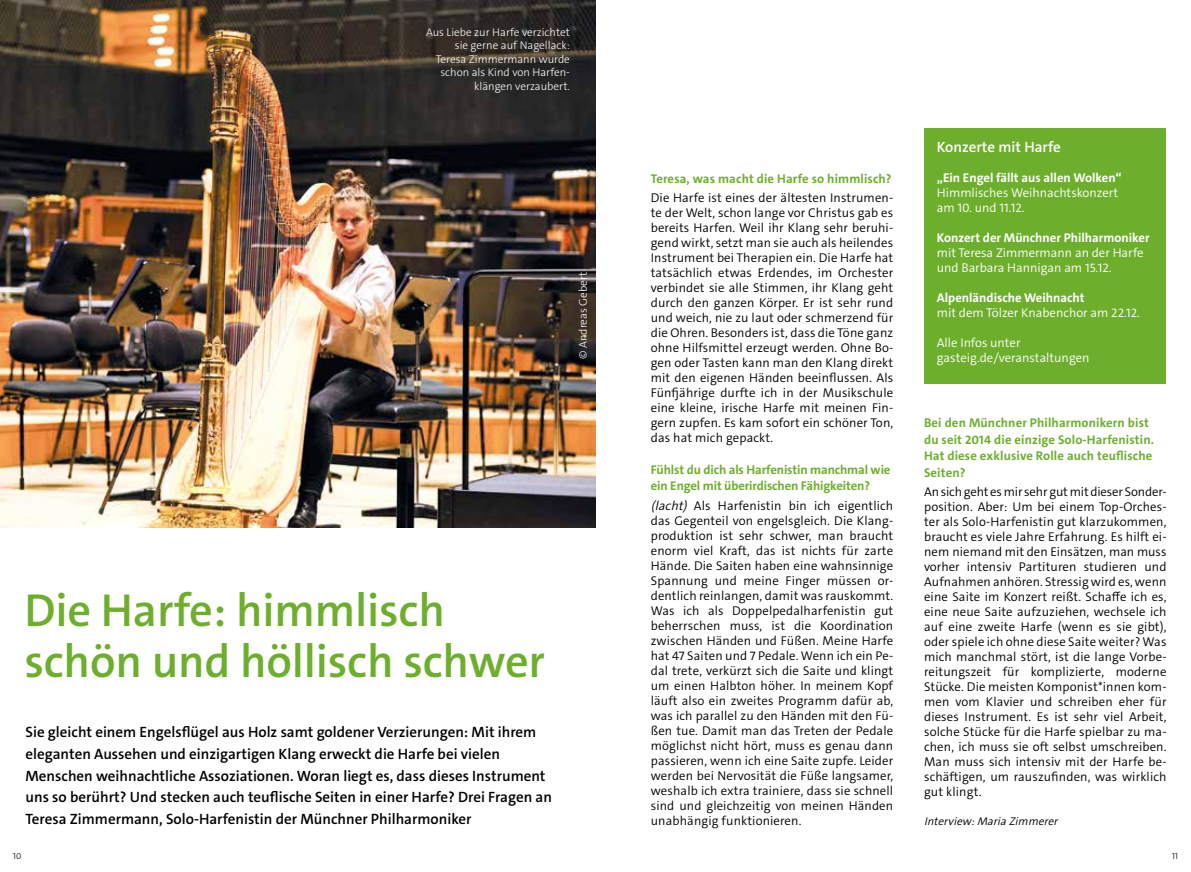
<style>
.page{position:relative;width:1191px;height:872px;background:#fff}
.page>*{position:absolute;margin:0;border:0;box-sizing:border-box;transform-origin:0 0}
.t1{font:600 46.5px/51px "The Sans C5";letter-spacing:-.005em;color:#6eae2d}
.t2{font:600 15px/21.8px "The Sans C5";color:#000}
.t3{font:600 15px "The Sans C5";color:#fff}
.t4{font:300 12.75px/15px "The Sans C5";letter-spacing:.01em;color:#000;text-align:justify}
.t5{font:300 12.75px/15px "The Sans C5";color:#fff}
.t6{font:700 12.75px/16.5px "The Sans C5";letter-spacing:.01em;color:#6eae2d}
.t7{font:700 12.75px "The Sans C5";color:#fff}
.t8{font:700 12.75px/16.5px "The Sans C5";letter-spacing:-.01em;color:#6eae2d}
.t9{font:300 11.25px/13.5px "The Sans C5";color:#fff;text-align:right}
.t10{font:italic 300 11.25px "The Sans C5";color:#000}
.t11{font:300 9px "The Sans C5";color:#000}
.s1{font-style:italic}
</style>
<div class="page">
<img style="left:0;top:0;width:595px;height:528px">
<div style="left:924px;top:128px;width:241px;height:255px;background:#6eae2d"></div>
<p class="t9" style="left:426px;top:25px;width:145px">Aus Liebe zur Harfe verzichtet sie gerne auf Nagellack:<br>Teresa Zimmermann wurde schon als Kind von Harfen&shy;klängen verzaubert.</p>
<p class="t9" style="left:576px;top:359px;width:88px;rotate:-90deg">© Andreas Gebert</p>
<h1 class="t1" style="left:24px;top:585px;width:522px">Die Harfe: himmlisch schön und höllisch schwer</h1>
<p class="t2" style="left:26px;top:721px;width:528px">Sie gleicht einem Engelsflügel aus Holz samt goldener Verzierungen: Mit ihrem eleganten Aussehen und einzigartigen Klang erweckt die Harfe bei vielen Menschen weihnachtliche Assoziationen. Woran liegt es, dass dieses Instrument uns so berührt? Und stecken auch teuflische Seiten in einer Harfe? Drei Fragen an Teresa Zimmermann, Solo-Harfenistin der Münchner Philharmoniker</p>
<p class="t6" style="left:651px;top:170px;width:242px">Teresa, was macht die Harfe so himmlisch?</p>
<p class="t4" style="left:651px;top:190px;width:244px">Die Harfe ist eines der ältesten Instrumen&shy;te der Welt, schon lange vor Christus gab es bereits Harfen. Weil ihr Klang sehr beruhi&shy;gend wirkt, setzt man sie auch als heilendes Instrument bei Therapien ein. Die Harfe hat tatsächlich etwas Erdendes, im Orchester verbindet sie alle Stimmen, ihr Klang geht durch den ganzen Körper. Er ist sehr rund und weich, nie zu laut oder schmerzend für die Ohren. Besonders ist, dass die Töne ganz ohne Hilfsmittel erzeugt werden. Ohne Bo&shy;gen oder Tasten kann man den Klang direkt mit den eigenen Händen beeinflussen. Als Fünfjährige durfte ich in der Musikschule eine kleine, irische Harfe mit meinen Fin&shy;gern zupfen. Es kam sofort ein schöner Ton, das hat mich gepackt.</p>
<p class="t8" style="left:651px;top:461px;width:241px">Fühlst du dich als Harfenistin manchmal wie ein Engel mit überirdischen Fähigkeiten?</p>
<p class="t4" style="left:651px;top:498px;width:244px"><span class="s1">(lacht)</span> Als Harfenistin bin ich eigentlich das Gegenteil von engelsgleich. Die Klang&shy;produktion ist sehr schwer, man braucht enorm viel Kraft, das ist nichts für zarte Hände. Die Saiten haben eine wahnsinnige Spannung und meine Finger müssen or&shy;dentlich reinlangen, damit was rauskommt.<br>Was ich als Doppelpedalharfenistin gut beherrschen muss, ist die Koordination zwischen Händen und Füßen. Meine Harfe hat 47 Saiten und 7 Pedale. Wenn ich ein Pe&shy;dal trete, verkürzt sich die Saite und klingt um einen Halbton höher. In meinem Kopf läuft also ein zweites Programm dafür ab, was ich parallel zu den Händen mit den Fü&shy;ßen tue. Damit man das Treten der Pedale möglichst nicht hört, muss es genau dann passieren, wenn ich eine Saite zupfe. Leider werden bei Nervosität die Füße langsamer, weshalb ich extra trainiere, dass sie schnell sind und gleichzeitig von meinen Händen unabhängig funktionieren.</p>
<p class="t3" style="left:936px;top:137px;width:125px">Konzerte mit Harfe</p>
<p class="t7" style="left:936px;top:169px;width:186px">„Ein Engel fällt aus allen Wolken“</p>
<p class="t5" style="left:936px;top:185px;width:183px">Himmlisches Weihnachtskonzert am 10. und 11.12.</p>
<p class="t7" style="left:936px;top:229px;width:214px">Konzert der Münchner Philharmoniker</p>
<p class="t5" style="left:936px;top:245px;width:208px">mit Teresa Zimmermann an der Harfe und Barbara Hannigan am 15.12.</p>
<p class="t7" style="left:936px;top:289px;width:149px">Alpenländische Weihnacht</p>
<p class="t5" style="left:936px;top:305px;width:205px">mit dem Tölzer Knabenchor am 22.12.</p>
<p class="t5" style="left:936px;top:335px;width:154px">Alle Infos unter gasteig.de/veranstaltungen</p>
<p class="t6" style="left:924px;top:415px;width:231px">Bei den Münchner Philharmonikern bist du seit 2014 die einzige Solo-Harfenistin.<br>Hat diese exklusive Rolle auch teuflische Seiten?</p>
<p class="t4" style="left:924px;top:484px;width:244px">An sich geht es mir sehr gut mit dieser Sonder&shy;position. Aber: Um bei einem Top-Orches&shy;ter als Solo-Harfenistin gut klarzukommen, braucht es viele Jahre Erfahrung. Es hilft ei&shy;nem niemand mit den Einsätzen, man muss vorher intensiv Partituren studieren und Aufnahmen anhören. Stressig wird es, wenn eine Saite im Konzert reißt. Schaffe ich es, eine neue Saite aufzuziehen, wechsele ich auf eine zweite Harfe (wenn es sie gibt), oder spiele ich ohne diese Saite weiter? Was mich manchmal stört, ist die lange Vorbe&shy;reitungszeit für komplizierte, moderne Stücke. Die meisten Komponist*innen kom&shy;men vom Klavier und schreiben eher für dieses Instrument. Es ist sehr viel Arbeit, solche Stücke für die Harfe spielbar zu ma&shy;chen, ich muss sie oft selbst umschreiben.<br>Man muss sich intensiv mit der Harfe be&shy;schäftigen, um rauszufinden, was wirklich gut klingt.</p>
<p class="t10" style="left:924px;top:814px;width:138px">Interview:Maria Zimmerer</p>
<p class="t11" style="left:13px;top:850px;width:10px">10</p>
<p class="t11" style="left:1171px;top:850px;width:8px">11</p>
</div>
